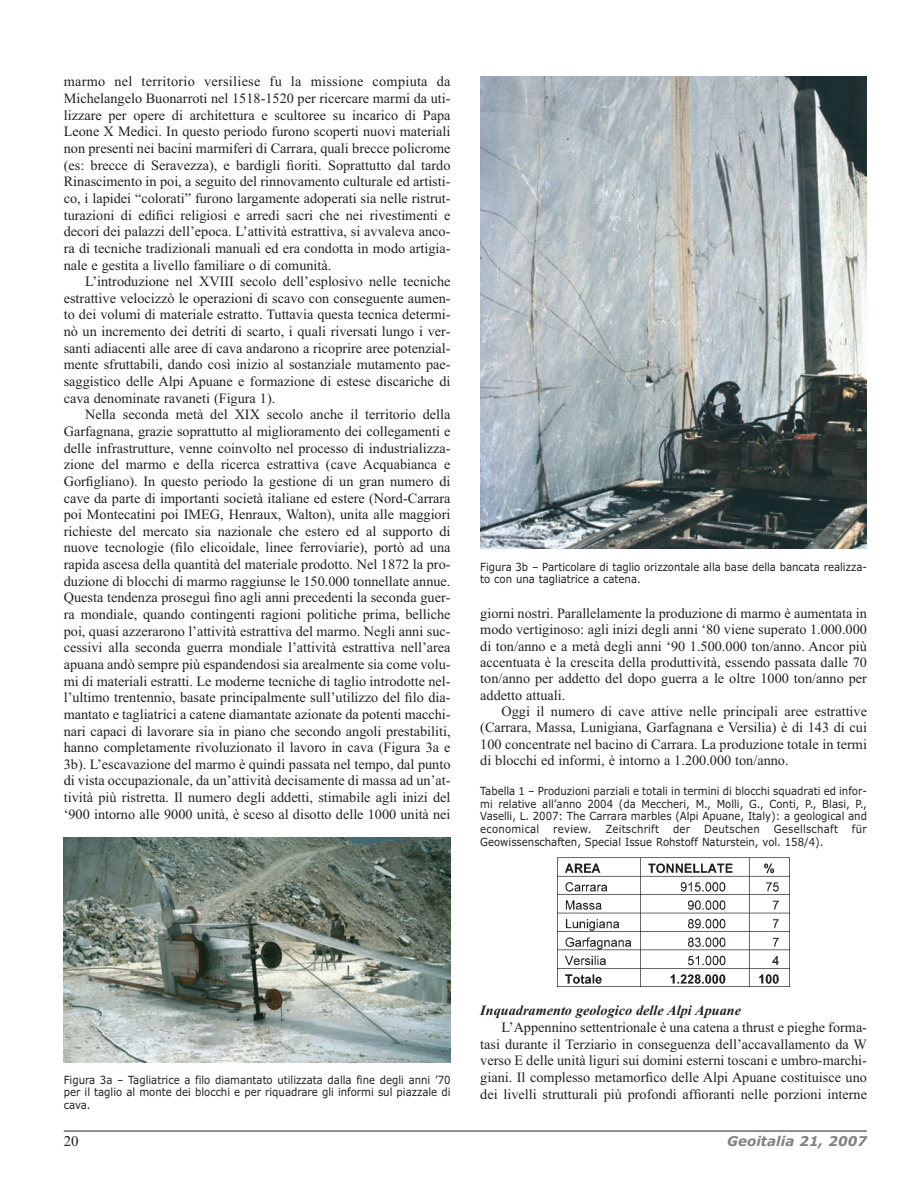
<style>
.page{position:relative;width:918px;height:1188px;background:#fff}
.page>*{position:absolute;margin:0;border:0;box-sizing:border-box;transform-origin:0 0}
.t1{font:15px "Times New Roman MS";color:#231f20}
.t2{font:14.25px/16.6px "Times New Roman MS";color:#231f20;text-align:justify}
.t3{font:14.25px "Times New Roman Bd It MS";color:#231f20}
.t4{font:italic 700 13.5px "Verdana";color:#808285}
.t5{font:11.25px/12.8px "Verdana";color:#231f20;text-align:justify;scale:.9 1}
</style>
<div class="page">
<hr style="left:64px;top:1131px;width:803px;height:1px;background:#231f20">
<img style="left:64px;top:838px;width:386px;height:224px">
<img style="left:480px;top:77px;width:387px;height:472px">
<img style="left:558px;top:858px;width:231px;height:128px">
<p class="t2" style="left:64px;top:73px;width:388px">marmo nel territorio versiliese fu la missione compiuta da Michelangelo Buonarroti nel 1518-1520 per ricercare marmi da uti&shy;lizzare per opere di architettura e scultoree su incarico di Papa Leone X Medici. In questo periodo furono scoperti nuovi materiali non presenti nei bacini marmiferi di Carrara, quali brecce policrome (es: brecce di Seravezza), e bardigli fioriti. Soprattutto dal tardo Rinascimento in poi, a seguito del rinnovamento culturale ed artisti&shy;co, i lapidei “colorati” furono largamente adoperati sia nelle ristrut&shy;turazioni di edifici religiosi e arredi sacri che nei rivestimenti e decori dei palazzi dell’epoca. L’attività estrattiva, si avvaleva anco&shy;ra di tecniche tradizionali manuali ed era condotta in modo artigia&shy;nale e gestita a livello familiare o di comunità.</p>
<p class="t2" style="left:64px;top:273px;width:388px;text-indent:21px">L’introduzione nel XVIII secolo dell’esplosivo nelle tecniche estrattive velocizzò le operazioni di scavo con conseguente aumen&shy;to dei volumi di materiale estratto. Tuttavia questa tecnica determi&shy;nò un incremento dei detriti di scarto, i quali riversati lungo i ver&shy;santi adiacenti alle aree di cava andarono a ricoprire aree potenzial&shy;mente sfruttabili, dando così inizio al sostanziale mutamento pae&shy;saggistico delle Alpi Apuane e formazione di estese discariche di cava denominate ravaneti (Figura 1).</p>
<p class="t2" style="left:64px;top:406px;width:388px;text-indent:21px">Nella seconda metà del XIX secolo anche il territorio della Garfagnana, grazie soprattutto al miglioramento dei collegamenti e delle infrastrutture, venne coinvolto nel processo di industrializza&shy;zione del marmo e della ricerca estrattiva (cave Acquabianca e Gorfigliano). In questo periodo la gestione di un gran numero di cave da parte di importanti società italiane ed estere (Nord-Carrara poi Montecatini poi IMEG, Henraux, Walton), unita alle maggiori richieste del mercato sia nazionale che estero ed al supporto di nuove tecnologie (filo elicoidale, linee ferroviarie), portò ad una rapida ascesa della quantità del materiale prodotto. Nel 1872 la pro&shy;duzione di blocchi di marmo raggiunse le 150.000 tonnellate annue.<br>Questa tendenza proseguì fino agli anni precedenti la seconda guer&shy;ra mondiale, quando contingenti ragioni politiche prima, belliche poi, quasi azzerarono l’attività estrattiva del marmo. Negli anni suc&shy;cessivi alla seconda guerra mondiale l’attività estrattiva nell’area apuana andò sempre più espandendosi sia arealmente sia come volu&shy;mi di materiali estratti. Le moderne tecniche di taglio introdotte nel&shy;l’ultimo trentennio, basate principalmente sull’utilizzo del filo dia&shy;mantato e tagliatrici a catene diamantate azionate da potenti macchi&shy;nari capaci di lavorare sia in piano che secondo angoli prestabiliti, hanno completamente rivoluzionato il lavoro in cava (Figura 3a e 3b). L’escavazione del marmo è quindi passata nel tempo, dal punto di vista occupazionale, da un’attività decisamente di massa ad un’at&shy;tività più ristretta. Il numero degli addetti, stimabile agli inizi del ‘900 intorno alle 9000 unità, è sceso al disotto delle 1000 unità nei</p>
<p class="t5" style="left:480px;top:560px;width:431px">Figura 3b – Particolare di taglio orizzontale alla base della bancata realizza&shy;to con una tagliatrice a catena.</p>
<p class="t2" style="left:480px;top:605px;width:388px">giorni nostri. Parallelamente la produzione di marmo è aumentata in modo vertiginoso: agli inizi degli anni ‘80 viene superato 1.000.000 di ton/anno e a metà degli anni ‘90 1.500.000 ton/anno. Ancor più accentuata è la crescita della produttività, essendo passata dalle 70 ton/anno per addetto del dopo guerra a le oltre 1000 ton/anno per addetto attuali.</p>
<p class="t2" style="left:480px;top:703px;width:388px;text-indent:21px">Oggi il numero di cave attive nelle principali aree estrattive (Carrara, Massa, Lunigiana, Garfagnana e Versilia) è di 143 di cui 100 concentrate nel bacino di Carrara. La produzione totale in termi di blocchi ed informi, è intorno a 1.200.000 ton/anno.</p>
<p class="t5" style="left:480px;top:785px;width:431px">Tabella 1 – Produzioni parziali e totali in termini di blocchi squadrati ed infor&shy;mi relative all’anno 2004 (da Meccheri, M., Molli, G., Conti, P., Blasi, P., Vaselli, L. 2007: The Carrara marbles (Alpi Apuane, Italy): a geological and economical review. Zeitschrift der Deutschen Gesellschaft für Geowissenschaften, Special Issue Rohstoff Naturstein, vol. 158/4).</p>
<p class="t5" style="left:64px;top:1073px;width:431px">Figura 3a – Tagliatrice a filo diamantato utilizzata dalla fine degli anni ’70 per il taglio al monte dei blocchi e per riquadrare gli informi sul piazzale di cava.</p>
<p class="t3" style="left:480px;top:1002px;width:262px">Inquadramento geologico delle Alpi Apuane</p>
<p class="t2" style="left:480px;top:1019px;width:388px;text-indent:21px">L’Appennino settentrionale è una catena a thrust e pieghe forma&shy;tasi durante il Terziario in conseguenza dell’accavallamento da W verso E delle unità liguri sui domini esterni toscani e umbro-marchi&shy;giani. Il complesso metamorfico delle Alpi Apuane costituisce uno dei livelli strutturali più profondi affioranti nelle porzioni interne</p>
<p class="t1" style="left:64px;top:1132px;width:16px">20</p>
<p class="t4" style="left:727px;top:1133px;width:141px">Geoitalia 21, 2007</p>
</div>
